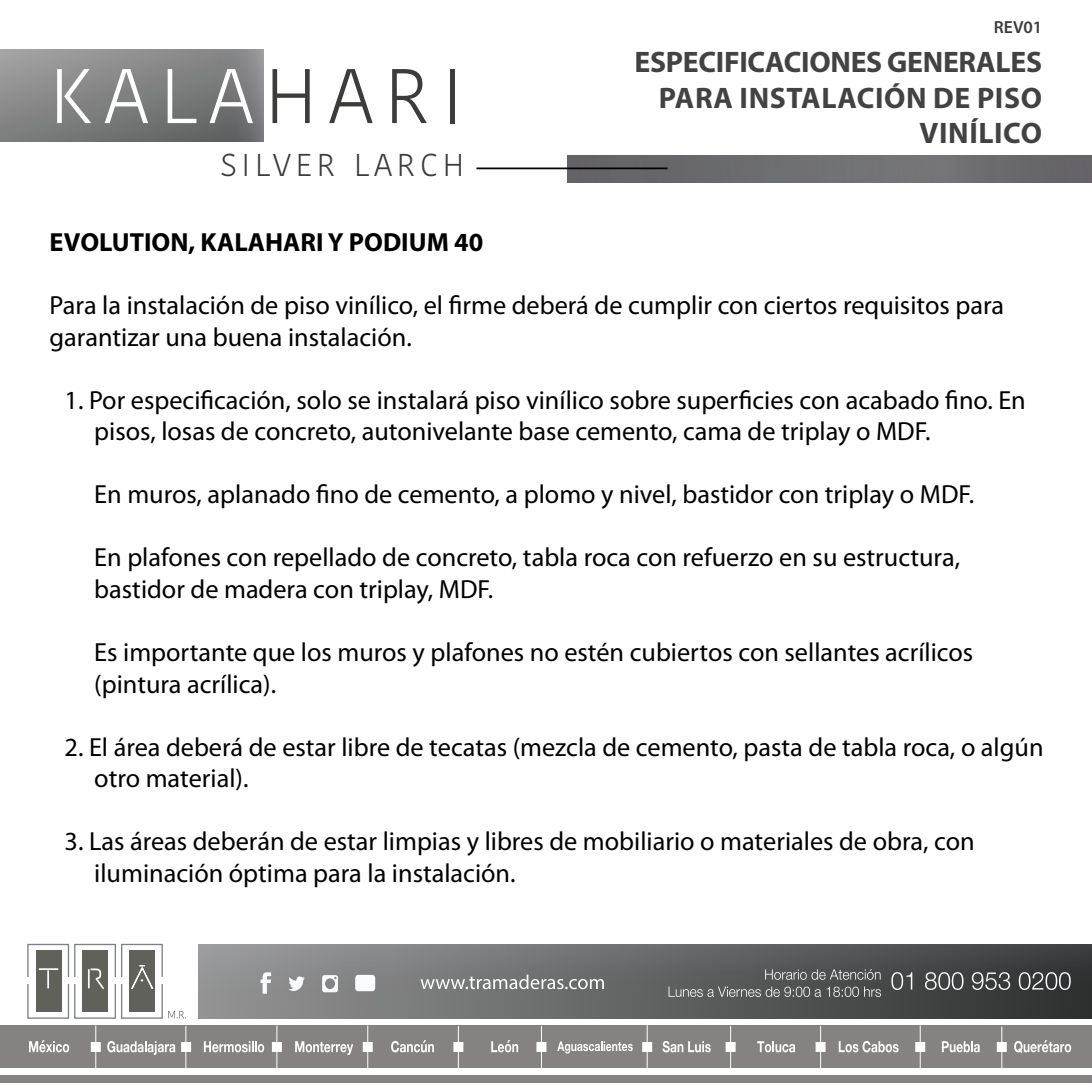
<style>
.page{position:relative;width:1092px;height:1092px;background:#fff}
.page>*{position:absolute;margin:0;border:0;box-sizing:border-box;transform-origin:0 0}
.t1{font:300 77px "Kohinoor Devanagari";letter-spacing:.15em;color:#fff}
.t2{font:300 31.5px "Kohinoor Devanagari";letter-spacing:.15em;color:#3c3c3b}
.t3{font:700 29.75px/35.7px "Myriad Pro";letter-spacing:-.01em;color:#424242;text-align:right}
.t4{font:26.25px/31.5px "Myriad Pro";color:#000}
.t5{font:700 26.25px "Myriad Pro";color:#000}
.t6{font:600 17.5px "Myriad Pro";color:#3c3c3b}
.s1{color:#3c3c3b}
</style>
<div class="page">
<svg style="left:0;top:50px;width:263px;height:91px;background:#808081"></svg>
<svg style="left:27px;top:943px;width:159px;height:76px"></svg>
<div style="left:566px;top:155px;width:525px;height:27px;background:#6b6b6e"></div>
<hr style="left:476px;top:167px;width:191px;height:2px;background:#000">
<div style="left:0;top:1075px;width:1091px;height:8px;background:#868282"></div>
<div style="left:0;top:1025px;width:1091px;height:42px;background:#868282"></div>
<hr style="left:95px;top:1025px;width:1px;height:42px;background:#fff">
<hr style="left:185px;top:1026px;width:1px;height:42px;background:#fff">
<hr style="left:276px;top:1025px;width:1px;height:42px;background:#fff">
<hr style="left:367px;top:1025px;width:1px;height:42px;background:#fff">
<hr style="left:458px;top:1026px;width:1px;height:42px;background:#fff">
<hr style="left:541px;top:1026px;width:1px;height:42px;background:#fff">
<hr style="left:646px;top:1025px;width:1px;height:42px;background:#fff">
<hr style="left:730px;top:1026px;width:1px;height:42px;background:#fff">
<hr style="left:820px;top:1026px;width:1px;height:42px;background:#fff">
<hr style="left:919px;top:1025px;width:1px;height:42px;background:#fff">
<hr style="left:1001px;top:1026px;width:1px;height:42px;background:#fff">
<div style="left:181px;top:1041px;width:10px;height:10px;background:#fff;border:2px solid #fff"></div>
<div style="left:91px;top:1041px;width:10px;height:10px;background:#fff;border:2px solid #fff"></div>
<div style="left:363px;top:1041px;width:10px;height:10px;background:#fff;border:2px solid #fff"></div>
<div style="left:272px;top:1041px;width:10px;height:10px;background:#fff;border:2px solid #fff"></div>
<div style="left:453px;top:1041px;width:10px;height:10px;background:#fff;border:2px solid #fff"></div>
<div style="left:536px;top:1041px;width:10px;height:10px;background:#fff;border:2px solid #fff"></div>
<div style="left:642px;top:1041px;width:10px;height:10px;background:#fff;border:2px solid #fff"></div>
<div style="left:725px;top:1041px;width:10px;height:10px;background:#fff;border:2px solid #fff"></div>
<div style="left:815px;top:1041px;width:10px;height:10px;background:#fff;border:2px solid #fff"></div>
<div style="left:915px;top:1041px;width:10px;height:10px;background:#fff;border:2px solid #fff"></div>
<div style="left:996px;top:1041px;width:10px;height:10px;background:#fff;border:2px solid #fff"></div>
<svg style="left:29px;top:1040px;width:40px;height:12px"></svg>
<svg style="left:107px;top:1041px;width:68px;height:13px"></svg>
<svg style="left:204px;top:1041px;width:60px;height:11px"></svg>
<svg style="left:295px;top:1041px;width:58px;height:13px"></svg>
<svg style="left:391px;top:1040px;width:43px;height:12px"></svg>
<svg style="left:491px;top:1040px;width:27px;height:12px"></svg>
<svg style="left:557px;top:1041px;width:75px;height:12px"></svg>
<svg style="left:662px;top:1041px;width:48px;height:11px"></svg>
<svg style="left:757px;top:1041px;width:38px;height:11px"></svg>
<svg style="left:838px;top:1041px;width:60px;height:11px"></svg>
<svg style="left:941px;top:1041px;width:38px;height:11px"></svg>
<svg style="left:1014px;top:1040px;width:57px;height:13px"></svg>
<div style="left:198px;top:944px;width:893px;height:74px;background:linear-gradient(to right,#979899,#333436)"></div>
<svg style="left:891px;top:972px;width:21px;height:17px"></svg>
<svg style="left:924px;top:972px;width:39px;height:17px"></svg>
<svg style="left:971px;top:972px;width:39px;height:17px"></svg>
<svg style="left:1018px;top:972px;width:52px;height:17px"></svg>
<svg style="left:765px;top:969px;width:115px;height:10px"></svg>
<svg style="left:668px;top:986px;width:212px;height:10px;background:#717272"></svg>
<svg style="left:420px;top:974px;width:184px;height:15px;background:#949495"></svg>
<svg style="left:260px;top:972px;width:11px;height:21px"></svg>
<svg style="left:288px;top:975px;width:17px;height:16px"></svg>
<div style="left:355px;top:974px;width:20px;height:17px;background:#fafcfd;border-radius:3px"></div>
<svg style="left:322px;top:975px;width:16px;height:17px"></svg>
<h1 class="t1" style="left:50px;top:51px;width:415px">KALA<span class="s1">HARI</span></h1>
<p class="t2" style="left:220px;top:146px;width:245px">SILVER LARCH</p>
<p class="t5" style="left:50px;top:228px;width:435px">EVOLUTION, KALAHARI Y PODIUM 40</p>
<p class="t6" style="left:993px;top:16px;width:50px">REV01</p>
<p class="t3" style="left:634px;top:44px;width:409px">ESPECIFICACIONES GENERALES<br>PARA INSTALACIÓN DE PISO<br>VINÍLICO</p>
<p class="t4" style="left:50px;top:289px;width:955px">Para la instalación de piso vinílico, el firme deberá de cumplir con ciertos requisitos para garantizar una buena instalación.</p>
<p class="t4" style="left:94px;top:384px;width:933px;text-indent:-30px">1. Por especificación, solo se instalará piso vinílico sobre superficies con acabado fino. En pisos, losas de concreto, autonivelante base cemento, cama de triplay o MDF.</p>
<p class="t4" style="left:94px;top:478px;width:881px">En muros, aplanado fino de cemento, a plomo y nivel, bastidor con triplay o MDF.</p>
<p class="t4" style="left:94px;top:541px;width:867px">En plafones con repellado de concreto, tabla roca con refuerzo en su estructura, bastidor de madera con triplay, MDF.</p>
<p class="t4" style="left:94px;top:636px;width:880px">Es importante que los muros y plafones no estén cubiertos con sellantes acrílicos (pintura acrílica).</p>
<p class="t4" style="left:94px;top:730px;width:950px;text-indent:-30px">2. El área deberá de estar libre de tecatas (mezcla de cemento, pasta de tabla roca, o algún otro material).</p>
<p class="t4" style="left:94px;top:825px;width:881px;text-indent:-30px">3. Las áreas deberán de estar limpias y libres de mobiliario o materiales de obra, con iluminación óptima para la instalación.</p>
</div>
